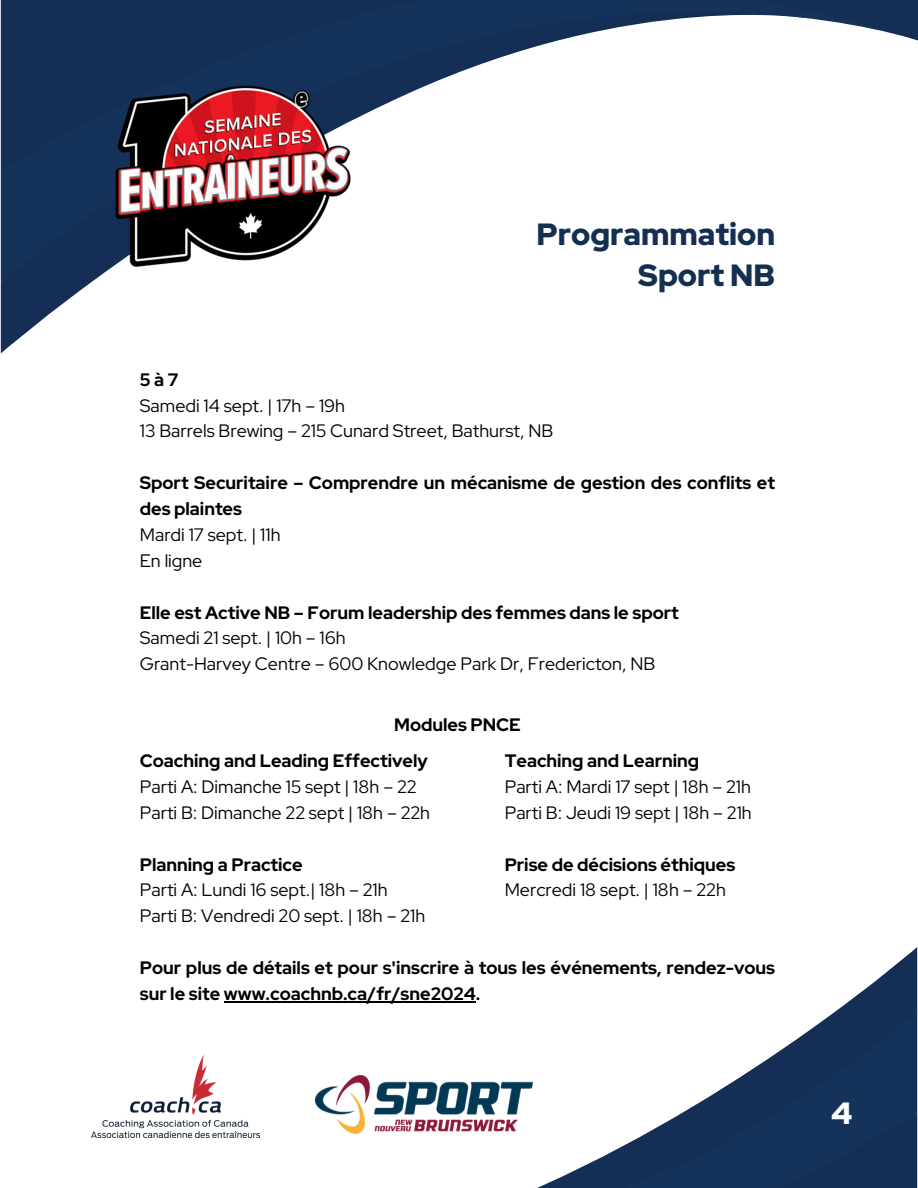
<style>
.page{position:relative;width:918px;height:1188px;background:#fff}
.page>*{position:absolute;margin:0;border:0;box-sizing:border-box;transform-origin:0 0}
.t1{font:900 30.75px/40.5px "Red Hat Display";color:#142f50;text-align:right}
.t2{font:900 30.75px "Red Hat Display";color:#fff}
.t3{font:18px "Red Hat Display";color:#000}
.t4{font:700 18px/25.8px "Red Hat Display";color:#000}
</style>
<div class="page">
<svg style="left:1px;top:283px;width:89px;height:70px"></svg>
<div style="left:1px;top:171px;width:91px;height:112px;background:#15335a"></div>
<svg style="left:1px;top:0;width:917px;height:171px"></svg>
<img style="left:92px;top:61px;width:280px;height:221px">
<svg style="left:224px;top:947px;width:693px;height:64px"></svg>
<svg style="left:130px;top:1011px;width:787px;height:102px"></svg>
<svg style="left:91px;top:1113px;width:826px;height:75px"></svg>
<hr style="left:224px;top:1001px;width:252px;height:1px;background:#000">
<p class="t1" style="left:537px;top:214px;width:240px">Programmation<br>Sport NB</p>
<p class="t4" style="left:140px;top:366px;width:40px">5à7</p>
<p class="t3" style="left:140px;top:393px;width:207px">Samedi 14 sept. | 17h – 19h</p>
<p class="t3" style="left:140px;top:419px;width:415px">13 Barrels Brewing – 215 Cunard Street, Bathurst, NB</p>
<p class="t4" style="left:140px;top:470px;width:637px">Sport Securitaire – Comprendre un mécanisme de gestion des conflits et des plaintes</p>
<p class="t3" style="left:140px;top:523px;width:142px">Mardi 17 sept. | 11h</p>
<p class="t3" style="left:140px;top:549px;width:64px">En ligne</p>
<p class="t4" style="left:140px;top:599px;width:540px">Elle est Active NB – Forum leadership des femmes dans le sport</p>
<p class="t3" style="left:140px;top:626px;width:207px">Samedi 21 sept. | 10h – 16h</p>
<p class="t3" style="left:140px;top:652px;width:517px">Grant-Harvey Centre – 600 Knowledge Park Dr, Fredericton, NB</p>
<p class="t4" style="left:394px;top:712px;width:128px">Modules PNCE</p>
<p class="t4" style="left:140px;top:748px;width:290px">Coaching and Leading Effectively</p>
<p class="t3" style="left:140px;top:775px;width:278px">Parti A: Dimanche 15 sept | 18h – 22</p>
<p class="t3" style="left:140px;top:801px;width:292px">Parti B: Dimanche 22 sept | 18h – 22h</p>
<p class="t4" style="left:140px;top:851px;width:164px">Planning a Practice</p>
<h2 class="t3" style="left:140px;top:878px;width:249px">Parti A: Lundi 16 sept.| 18h – 21h</h2>
<p class="t3" style="left:140px;top:904px;width:287px">Parti B: Vendredi 20 sept. | 18h – 21h</p>
<p class="t4" style="left:140px;top:955px;width:637px">Pour plus de détails et pour s'inscrire à tous les événements, rendez-vous sur le site www.coachnb.ca/fr/sne2024.</p>
<p class="t4" style="left:505px;top:748px;width:196px">Teaching and Learning</p>
<p class="t3" style="left:505px;top:775px;width:248px">Parti A: Mardi 17 sept | 18h – 21h</p>
<p class="t3" style="left:505px;top:801px;width:249px">Parti B: Jeudi 19 sept | 18h – 21h</p>
<p class="t4" style="left:505px;top:851px;width:232px">Prise de décisions éthiques</p>
<p class="t3" style="left:505px;top:878px;width:223px">Mercredi 18 sept. | 18h – 22h</p>
<p class="t2" style="left:831px;top:1093px;width:23px">4</p>
</div>
